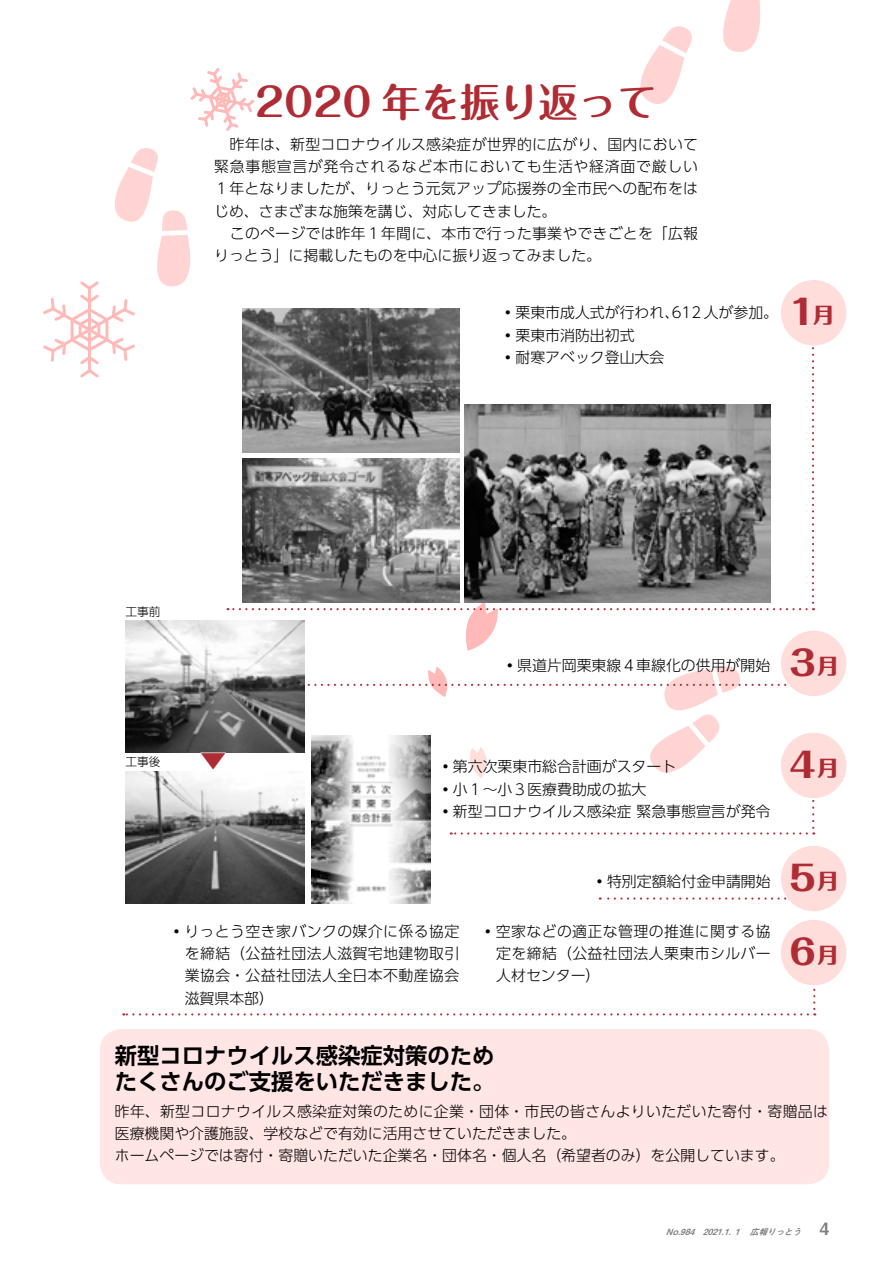
<style>
.page{position:relative;width:893px;height:1263px;background:#fff}
.page>*{position:absolute;margin:0;border:0;box-sizing:border-box;transform-origin:0 0}
.t1{font:700 39.3px "Maru Fo Pro";color:#af2c34}
.t2{font:800 34.05px/73.9px "Folk Pro";color:#af2c34}
.t3{font:300 26.55px "UD Shin Go Pro";color:#af2c34}
.t4{font:700 22.35px/26.5px "UD Shin Go Pro De";color:#000}
.t5{font:800 21.3px "Folk Pro";color:#af2c34}
.t6{font:300 14.85px/22.4px "UD Shin Go Pro";color:#000}
.t7{font:300 11.7px "UD Shin Go Pro";color:#000}
.t8{font:italic 8.55px "Midashi Go Pro MB31";color:#7d7d7d}
.s1{font-size:21.3px}
.s2{font-style:normal;font-size:16.95px}
</style>
<div class="page">
<svg style="left:723px;top:0;width:38px;height:52px"></svg>
<svg style="left:640px;top:26px;width:52px;height:78px"></svg>
<svg style="left:43px;top:148px;width:148px;height:230px"></svg>
<svg style="left:190px;top:68px;width:64px;height:63px"></svg>
<div style="left:100px;top:1029px;width:729px;height:155px;background:#ffe5e4;border-radius:21px"></div>
<img style="left:311px;top:778px;width:120px;height:126px">
<img style="left:242px;top:308px;width:217px;height:21px">
<svg style="left:227px;top:329px;width:587px;height:321px"></svg>
<svg style="left:123px;top:976px;width:692px;height:39px"></svg>
<svg style="left:600px;top:897px;width:189px;height:3px"></svg>
<svg style="left:304px;top:666px;width:488px;height:112px"></svg>
<svg style="left:451px;top:786px;width:363px;height:48px"></svg>
<img style="left:125px;top:772px;width:179px;height:132px">
<img style="left:125px;top:621px;width:179px;height:132px">
<img style="left:242px;top:458px;width:217px;height:145px">
<div style="left:781px;top:733px;width:65px;height:65px;background:#ffdddb;border-radius:50%"></div>
<div style="left:781px;top:846px;width:65px;height:65px;background:#ffdddb;border-radius:50%"></div>
<div style="left:781px;top:920px;width:65px;height:65px;background:#ffdddb;border-radius:50%"></div>
<div style="left:781px;top:280px;width:65px;height:65px;background:#ffdddb;border-radius:50%"></div>
<div style="left:781px;top:631px;width:65px;height:65px;background:#ffdddb;border-radius:50%"></div>
<svg style="left:197px;top:751px;width:33px;height:22px"></svg>
<h1 class="t1" style="left:255px;top:71px;width:403px">2020 年を振り返って</h1>
<p class="t6" style="left:214px;top:132px;width:485px;text-align:justify;text-indent:16px">昨年は、新型コロナウイルス感染症が世界的に広がり、国内において緊急事態宣言が発令されるなど本市においても生活や経済面で厳しい１年となりましたが、りっとう元気アップ応援券の全市民への配布をはじめ、さまざまな施策を講じ、対応してきました。</p>
<p class="t6" style="left:214px;top:221px;width:485px;text-indent:16px">このぺージでは昨年１年間に、本市で行った事業やできごとを「広報りっとう」に掲載したものを中心に振り返ってみました。</p>
<p class="t6" style="left:501px;top:301px;width:279px">◦栗東市成人式が行われ、612 人が参加。◦栗東市消防出初式<br>◦耐寒アベック登山大会</p>
<h2 class="t2" style="left:790px;top:271px;width:46px">1<span class="s1">月</span></h2>
<p class="t7" style="left:125px;top:602px;width:37px">工事前</p>
<p class="t6" style="left:502px;top:653px;width:269px">◦県道片岡栗東線４車線化の供用が開始</p>
<h2 class="t2" style="left:790px;top:621px;width:50px">3<span class="s1">月</span></h2>
<p class="t7" style="left:125px;top:752px;width:37px">工事後</p>
<h2 class="t2" style="left:790px;top:723px;width:27px">4</h2>
<h3 class="t3" style="left:235px;top:747px;width:28px;rotate:90deg">▶</h3>
<h3 class="t5" style="left:817px;top:750px;width:23px">月</h3>
<p class="t6" style="left:438px;top:755px;width:334px">◦第六次栗東市総合計画がスタート<br>◦小１～小３医療費助成の拡大<br>◦新型コロナウイルス感染症 緊急事態宣言が発令</p>
<p class="t6" style="left:592px;top:869px;width:180px">◦特別定額給付金申請開始</p>
<p class="t6" style="left:185px;top:919px;width:276px;text-align:justify;text-indent:-16px">◦りっとう空き家バンクの媒介に係る協定を締結（公益社団法人滋賀宅地建物取引業協会・公益社団法人全日本不動産協会滋賀県本部）</p>
<p class="t6" style="left:496px;top:919px;width:276px;text-align:justify;text-indent:-16px">◦空家などの適正な管理の推進に関する協定を締結（公益社団法人栗東市シルバー人材センター）</p>
<h2 class="t2" style="left:790px;top:837px;width:27px">5<br>6</h2>
<h3 class="t5" style="left:817px;top:863px;width:23px">月</h3>
<h3 class="t5" style="left:817px;top:937px;width:23px">月</h3>
<h3 class="t4" style="left:115px;top:1041px;width:381px">新型コロナウイルス感染症対策のためたくさんのご支援をいただきました。</h3>
<p class="t6" style="left:115px;top:1099px;width:715px">昨年、新型コロナウイルス感染症対策のために企業・団体・市民の皆さんよりいただいた寄付・寄贈品は医療機関や介護施設、学校などで有効に活用させていただきました。<br>ホームページでは寄付・寄贈いただいた企業名・団体名・個人名（希望者のみ）を公開しています。</p>
<p class="t8" style="left:666px;top:1225px;width:165px">No.984　2021.1. １広報りっとう <span class="s2">4</span></p>
</div>
